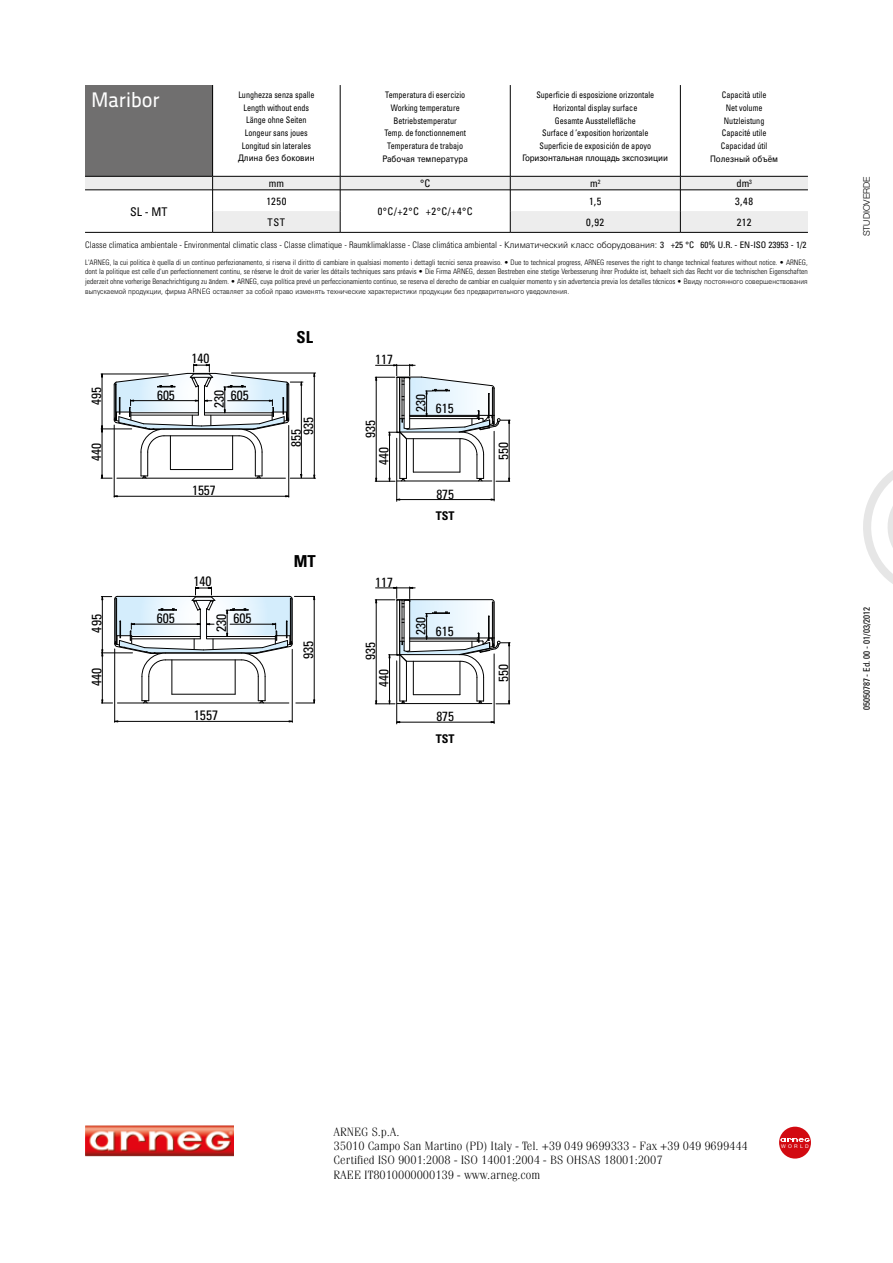
<style>
.page{position:relative;width:893px;height:1263px;background:#fff}
.page>*{position:absolute;margin:0;border:0;box-sizing:border-box;transform-origin:0 0}
.t1{font:21px "Titillium Maps 26 L 500 wt";letter-spacing:-.01em;color:#fff}
.t2{font:700 condensed 16.5px "Univers";color:#000}
.t3{font:condensed 13.65px "Univers";color:#000}
.t4{font:condensed 13.5px "Univers";color:#000}
.t5{font:condensed 13.35px "Univers";color:#000}
.t6{font:300 12px/14.4px "Fenice";letter-spacing:-.005em;color:#000}
.t7{font:700 condensed 12px "Univers";color:#000}
.t8{font:condensed 12px "Univers";color:#000}
.t9{font:condensed 10.5px "Univers";letter-spacing:.05em;color:#000}
.t10{font:condensed 9px/12.6px "Univers";color:#000;text-align:center;scale:.9 1}
.t11{font:300 condensed 9px "Univers";color:#000}
.t12{font:9px "Univers Cyr";color:#000;scale:.9 1}
.t13{font:9px "Univers Cyr";letter-spacing:-.02em;color:#000;scale:.9 1}
.t14{font:condensed 9px "Univers";color:#000}
.t15{font:300 9px "Helvetica Neue";color:#000}
.t16{font:300 condensed 7.5px/9.8px "Univers";color:#000;text-align:justify}
.t17{font:300 7.5px "Univers Cyr";color:#000;scale:.9 1}
.t18{font:5.1px "Helvetica Neue";letter-spacing:.46em;color:#fff}
.s1{font-family:"Univers Cyr";font-stretch:normal}
.s2{font-weight:400}
</style>
<div class="page">
<svg style="left:863px;top:470px;width:30px;height:114px"></svg>
<img style="left:85px;top:1126px;width:149px;height:30px">
<svg style="left:779px;top:1126px;width:32px;height:33px"></svg>
<div style="left:85px;top:85px;width:128px;height:91px;background:#706f6f"></div>
<hr style="left:340px;top:85px;width:1px;height:91px;background:#000">
<hr style="left:510px;top:85px;width:1px;height:91px;background:#000">
<hr style="left:680px;top:85px;width:1px;height:91px;background:#000">
<hr style="left:212px;top:85px;width:1px;height:91px;background:#000">
<svg style="left:85px;top:176px;width:723px;height:56px"></svg>
<hr style="left:85px;top:232px;width:128px;height:1px;background:#000">
<hr style="left:340px;top:232px;width:170px;height:1px;background:#000">
<hr style="left:213px;top:232px;width:127px;height:1px;background:#000">
<hr style="left:510px;top:232px;width:170px;height:1px;background:#000">
<hr style="left:680px;top:232px;width:128px;height:1px;background:#000">
<hr style="left:114px;top:425px;width:1px;height:72px;background:#000">
<hr style="left:288px;top:425px;width:1px;height:72px;background:#000">
<hr style="left:114px;top:496px;width:175px;height:1px;background:#000">
<svg style="left:101px;top:364px;width:215px;height:117px"></svg>
<hr style="left:301px;top:382px;width:1px;height:96px;background:#000">
<hr style="left:396px;top:438px;width:1px;height:63px;background:#000">
<hr style="left:494px;top:431px;width:1px;height:70px;background:#000">
<hr style="left:397px;top:499px;width:97px;height:1px;background:#000">
<svg style="left:375px;top:364px;width:135px;height:121px"></svg>
<hr style="left:376px;top:377px;width:1px;height:104px;background:#000">
<svg style="left:101px;top:587px;width:214px;height:118px"></svg>
<hr style="left:114px;top:649px;width:1px;height:73px;background:#000">
<hr style="left:292px;top:649px;width:1px;height:73px;background:#000">
<hr style="left:115px;top:721px;width:177px;height:1px;background:#000">
<hr style="left:396px;top:661px;width:1px;height:63px;background:#000">
<hr style="left:494px;top:654px;width:1px;height:69px;background:#000">
<hr style="left:397px;top:722px;width:97px;height:1px;background:#000">
<svg style="left:375px;top:587px;width:135px;height:120px"></svg>
<hr style="left:376px;top:600px;width:1px;height:104px;background:#000">
<h1 class="t1" style="left:91px;top:84px;width:70px">Maribor</h1>
<p class="t10" style="left:238px;top:89px;width:86px">Lunghezza senza spalle<br>Length without ends<br>Länge ohne Seiten<br>Longeur sans joues<br>Longitud sin laterales</p>
<p class="t12" style="left:238px;top:152px;width:87px">Длина без боковин</p>
<p class="t10" style="left:384px;top:89px;width:92px">Temperatura di esercizio<br>Working temperature<br>Betriebstemperatur<br>Temp. de fonctionnement<br>Temperatura de trabajo</p>
<p class="t12" style="left:382px;top:154px;width:97px">Рабочая температура</p>
<p class="t10" style="left:536px;top:89px;width:132px">Superficie di esposizione orizzontale<br>Horizontal display surface<br>Gesamte Ausstellefläche<br>Surface d ’exposition horizontale<br>Superficie de exposición de apoyo</p>
<p class="t13" style="left:523px;top:152px;width:163px">Горизонтальная площадь зкспозиции</p>
<p class="t10" style="left:721px;top:89px;width:53px">Capacità utile<br>Net volume<br>Nutzleistung<br>Capacité utile<br>Capacidad útil</p>
<p class="t12" style="left:710px;top:154px;width:77px">Полезный объём</p>
<h3 class="t8" style="left:130px;top:204px;width:39px">SL - MT</h3>
<h3 class="t9" style="left:269px;top:177px;width:17px">mm</h3>
<h3 class="t9" style="left:420px;top:177px;width:12px">°C</h3>
<h3 class="t9" style="left:590px;top:177px;width:12px">m<sup>2</sup></h3>
<h3 class="t9" style="left:736px;top:177px;width:17px">dm<sup>3</sup></h3>
<h3 class="t9" style="left:266px;top:194px;width:22px">1250</h3>
<h3 class="t9" style="left:589px;top:194px;width:14px">1,5</h3>
<h3 class="t9" style="left:735px;top:194px;width:20px">3,48</h3>
<h3 class="t9" style="left:378px;top:205px;width:97px">0°C/+2°C +2°C/+4°C</h3>
<h3 class="t9" style="left:268px;top:216px;width:19px">TST</h3>
<h3 class="t9" style="left:586px;top:216px;width:19px">0,92</h3>
<h3 class="t9" style="left:737px;top:216px;width:16px">212</h3>
<p class="t11" style="left:85px;top:240px;width:723px">Classe climatica ambientale - Environmental climatic class - Classe climatique - Raumklimaklasse - Clase climática ambiental - <span class="s1">Климатический класс оборудования:</span> <span class="s2">3 +25 °C 60% U.R. - EN-ISO 23953 - 1/2</span></p>
<p class="t16" style="left:85px;top:257px;width:724px">L'ARNEG, la cui politica è quella di un continuo perfezionamento, si riserva il diritto di cambiare in qualsiasi momento i dettagli tecnici senza preavviso. • Due to technical progress, ARNEG reserves the right to change technical features without notice. • ARNEG, dont la politique est celle d'un perfectionnement continu, se réserve le droit de varier les détails techniques sans préavis • Die Firma ARNEG, dessen Bestreben eine stetige Verbesserung ihrer Produkte ist, behaelt sich das Recht vor die technischen Eigenschaften jederzeit ohne vorherige Benachrichtigung zu ändern. • ARNEG, cuya política prevé un perfeccionamiento continuo, se reserva el derecho de cambiar en cualquier momento y sin advertencia previa los detalles técnicos • <span class="s1">Ввиду постоянного совершенствования</span></p>
<p class="t17" style="left:85px;top:287px;width:539px">выпускаемой продукции, фирма ARNEG оставляет за собой право изменять технические характеристики продукции без предварительного уведомления.</p>
<h2 class="t2" style="left:296px;top:327px;width:18px">SL</h2>
<h3 class="t4" style="left:192px;top:350px;width:19px">140</h3>
<h3 class="t5" style="left:375px;top:351px;width:19px">117</h3>
<h3 class="t4" style="left:88px;top:405px;width:19px;rotate:-90deg">495</h3>
<h3 class="t4" style="left:157px;top:386px;width:19px">605</h3>
<h3 class="t4" style="left:231px;top:386px;width:19px">605</h3>
<h3 class="t4" style="left:210px;top:408px;width:19px;rotate:-90deg">230</h3>
<h3 class="t5" style="left:412px;top:412px;width:19px;rotate:-90deg">230</h3>
<h3 class="t5" style="left:436px;top:400px;width:19px">615</h3>
<h3 class="t4" style="left:88px;top:461px;width:19px;rotate:-90deg">440</h3>
<h3 class="t4" style="left:300px;top:435px;width:19px;rotate:-90deg">935</h3>
<h3 class="t4" style="left:287px;top:447px;width:19px;rotate:-90deg">855</h3>
<h3 class="t5" style="left:362px;top:438px;width:19px;rotate:-90deg">935</h3>
<h3 class="t5" style="left:375px;top:464px;width:19px;rotate:-90deg">440</h3>
<h3 class="t5" style="left:495px;top:460px;width:19px;rotate:-90deg">550</h3>
<h3 class="t4" style="left:192px;top:482px;width:25px">1557</h3>
<h3 class="t5" style="left:436px;top:485px;width:19px">875</h3>
<h3 class="t7" style="left:436px;top:508px;width:20px">TST</h3>
<h2 class="t2" style="left:294px;top:551px;width:23px">MT</h2>
<h3 class="t3" style="left:193px;top:573px;width:20px">140</h3>
<h3 class="t5" style="left:375px;top:574px;width:19px">117</h3>
<h3 class="t3" style="left:88px;top:632px;width:20px;rotate:-90deg">495</h3>
<h3 class="t3" style="left:157px;top:610px;width:20px">605</h3>
<h3 class="t3" style="left:233px;top:610px;width:20px">605</h3>
<h3 class="t3" style="left:213px;top:632px;width:20px;rotate:-90deg">230</h3>
<h3 class="t5" style="left:412px;top:635px;width:19px;rotate:-90deg">230</h3>
<h3 class="t5" style="left:436px;top:623px;width:19px">615</h3>
<h3 class="t3" style="left:300px;top:659px;width:20px;rotate:-90deg">935</h3>
<h3 class="t5" style="left:362px;top:660px;width:19px;rotate:-90deg">935</h3>
<h3 class="t3" style="left:88px;top:686px;width:20px;rotate:-90deg">440</h3>
<h3 class="t5" style="left:375px;top:687px;width:19px;rotate:-90deg">440</h3>
<h3 class="t5" style="left:495px;top:682px;width:19px;rotate:-90deg">550</h3>
<h3 class="t3" style="left:194px;top:707px;width:26px">1557</h3>
<h3 class="t5" style="left:436px;top:708px;width:19px">875</h3>
<h3 class="t7" style="left:436px;top:732px;width:20px">TST</h3>
<p class="t15" style="left:861px;top:236px;width:61px;rotate:-90deg">STUDIOVERDE</p>
<p class="t14" style="left:861px;top:710px;width:105px;rotate:-90deg">05050787 - Ed. 00 - 01/03/2012</p>
<h3 class="t6" style="left:334px;top:1124px;width:416px">ARNEG S.p.A.<br>35010 Campo San Martino (PD) Italy - Tel. +39 049 9699333 - Fax +39 049 9699444<br>Certified ISO 9001:2008 - ISO 14001:2004 - BS OHSAS 18001:2007<br>RAEE IT8010000000139 - www.arneg.com</h3>
<p class="t18" style="left:781px;top:1143px;width:29px">WORLD</p>
</div>
